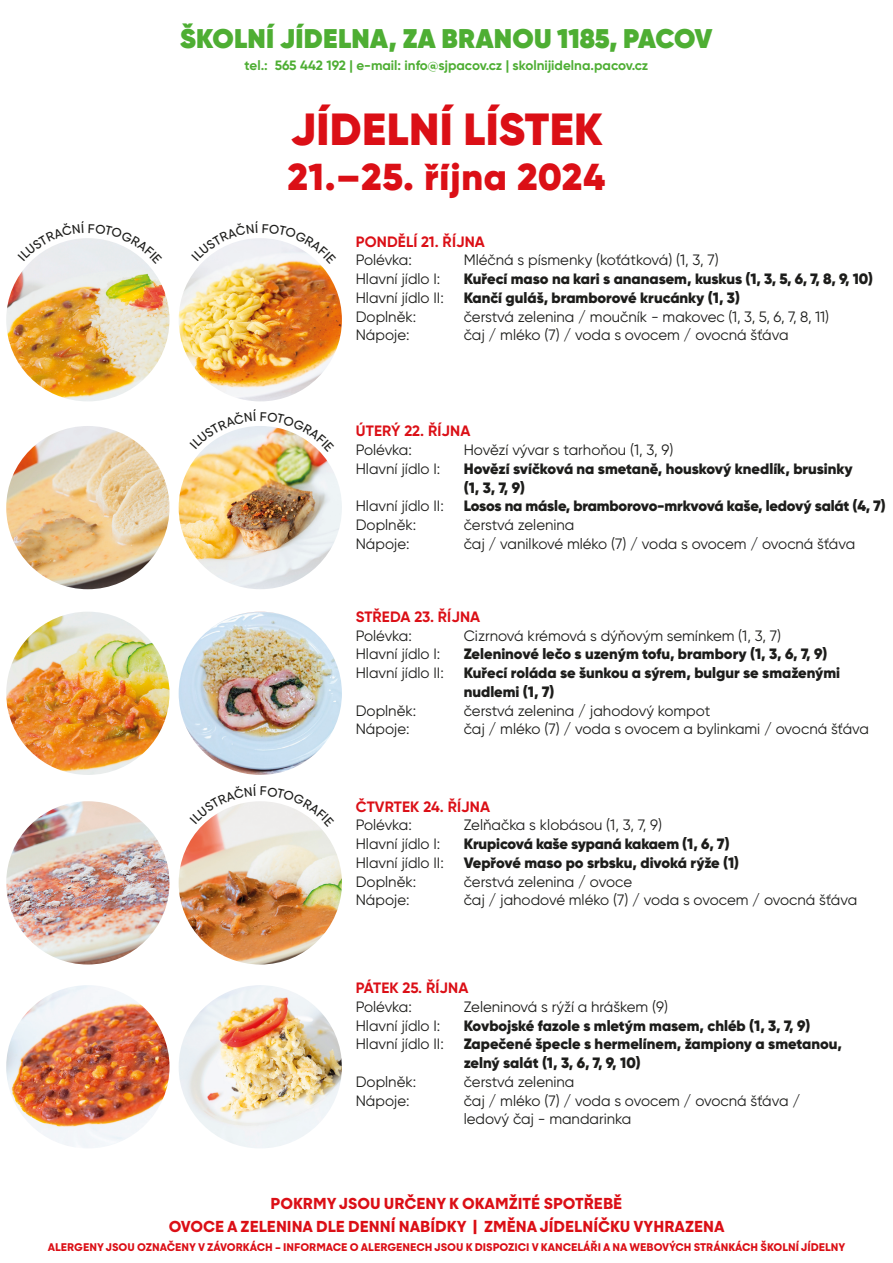
<style>
.page{position:relative;width:893px;height:1263px;background:#fff}
.page>*{position:absolute;margin:0;border:0;box-sizing:border-box;transform-origin:0 0}
.t1{font:900 45px "Gilroy";letter-spacing:.01em;color:#db0f16}
.t2{font:900 37.5px "Gilroy";letter-spacing:.02em;color:#db0f16}
.t3{font:800 27px "Gilroy";letter-spacing:.01em;color:#4eae33}
.t4{font:15px/18.8px "Gilroy";color:#1d1d1b}
.t5{font:900 15px/18.8px "Gilroy";letter-spacing:-.005em;color:#1d1d1b}
.t6{font:700 15px "Majorant";color:#db0f16}
.t7{font:700 15px "Gilroy";letter-spacing:.01em;color:#db0f16}
.t8{font:700 13.5px "Gilroy";color:#4eae33}
.t9{font:700 10.5px "Majorant";color:#db0f16}
</style>
<div class="page">
<img style="left:179px;top:801px;width:163px;height:163px;border-radius:82px">
<img style="left:179px;top:985px;width:163px;height:163px;border-radius:82px">
<img style="left:179px;top:426px;width:163px;height:163px;border-radius:82px">
<img style="left:179px;top:238px;width:163px;height:163px;border-radius:82px">
<img style="left:179px;top:612px;width:163px;height:163px;border-radius:82px">
<img style="left:6px;top:801px;width:163px;height:163px;border-radius:82px">
<img style="left:6px;top:985px;width:163px;height:163px;border-radius:82px">
<img style="left:6px;top:426px;width:163px;height:163px;border-radius:82px">
<img style="left:6px;top:238px;width:163px;height:163px;border-radius:82px">
<img style="left:6px;top:612px;width:163px;height:163px;border-radius:82px">
<svg style="left:28px;top:238px;width:119px;height:26px"></svg>
<svg style="left:201px;top:238px;width:119px;height:26px"></svg>
<svg style="left:201px;top:426px;width:119px;height:26px"></svg>
<svg style="left:201px;top:801px;width:119px;height:26px"></svg>
<p class="t3" style="left:180px;top:21px;width:534px">ŠKOLNÍ JÍDELNA, ZA BRANOU 1185, PACOV</p>
<p class="t8" style="left:245px;top:57px;width:405px">tel.: 565 442 192 | e-mail: info@sjpacov.cz | skolnijidelna.pacov.cz</p>
<p class="t1" style="left:290px;top:101px;width:314px">Jídelní lístek</p>
<p class="t2" style="left:288px;top:153px;width:319px">21.–25. října 2024</p>
<p class="t7" style="left:356px;top:232px;width:130px">pondělí 21. října</p>
<p class="t4" style="left:356px;top:250px;width:58px">Polévka:</p>
<p class="t4" style="left:464px;top:250px;width:257px">Mléčná s písmenky (koťátková) (1, 3, 7)</p>
<p class="t4" style="left:356px;top:269px;width:86px">Hlavní jídlo I:</p>
<p class="t5" style="left:464px;top:269px;width:411px">Kuřecí maso na kari s ananasem, kuskus (1, 3, 5, 6, 7, 8, 9, 10)</p>
<p class="t4" style="left:356px;top:288px;width:90px">Hlavní jídlo II:</p>
<p class="t5" style="left:464px;top:288px;width:278px">Kančí guláš, bramborové krucánky (1, 3)</p>
<p class="t4" style="left:356px;top:307px;width:62px">Doplněk:</p>
<p class="t4" style="left:464px;top:307px;width:367px">čerstvá zelenina / moučník - makovec (1, 3, 5, 6, 7, 8, 11)</p>
<p class="t4" style="left:356px;top:325px;width:55px">Nápoje:</p>
<p class="t4" style="left:464px;top:325px;width:326px">čaj / mléko (7) / voda s ovocem / ovocná šťáva</p>
<p class="t7" style="left:356px;top:422px;width:115px">úterý 22. října</p>
<p class="t4" style="left:356px;top:440px;width:58px">Polévka:</p>
<p class="t4" style="left:464px;top:440px;width:211px">Hovězí vývar s tarhoňou (1, 3, 9)</p>
<p class="t4" style="left:356px;top:459px;width:86px">Hlavní jídlo I:</p>
<p class="t5" style="left:464px;top:459px;width:390px">Hovězí svíčková na smetaně, houskový knedlík, brusinky</p>
<p class="t5" style="left:464px;top:478px;width:63px">(1, 3, 7, 9)</p>
<p class="t4" style="left:356px;top:496px;width:90px">Hlavní jídlo II:</p>
<p class="t5" style="left:464px;top:497px;width:423px">Losos na másle, bramborovo-mrkvová kaše, ledový salát (4, 7)</p>
<p class="t4" style="left:356px;top:515px;width:62px">Doplněk:</p>
<p class="t4" style="left:464px;top:515px;width:112px">čerstvá zelenina</p>
<p class="t4" style="left:356px;top:534px;width:55px">Nápoje:</p>
<p class="t4" style="left:464px;top:534px;width:393px">čaj / vanilkové mléko (7) / voda s ovocem / ovocná šťáva</p>
<p class="t7" style="left:356px;top:607px;width:125px">STŘEDA 23. října</p>
<p class="t4" style="left:356px;top:626px;width:58px">Polévka:</p>
<p class="t4" style="left:464px;top:626px;width:319px">Cizrnová krémová s dýňovým semínkem (1, 3, 7)</p>
<p class="t4" style="left:356px;top:644px;width:86px">Hlavní jídlo I:</p>
<p class="t5" style="left:464px;top:645px;width:365px">Zeleninové lečo s uzeným tofu, brambory (1, 3, 6, 7, 9)</p>
<p class="t4" style="left:356px;top:663px;width:90px">Hlavní jídlo II:</p>
<p class="t5" style="left:464px;top:663px;width:378px">Kuřecí roláda se šunkou a sýrem, bulgur se smaženými nudlemi (1, 7)</p>
<p class="t4" style="left:356px;top:701px;width:62px">Doplněk:</p>
<p class="t4" style="left:464px;top:701px;width:248px">čerstvá zelenina / jahodový kompot</p>
<p class="t4" style="left:356px;top:719px;width:55px">Nápoje:</p>
<p class="t4" style="left:464px;top:719px;width:407px">čaj / mléko (7) / voda s ovocem a bylinkami / ovocná šťáva</p>
<p class="t7" style="left:356px;top:797px;width:135px">Čtvrte k 24. října</p>
<p class="t4" style="left:356px;top:815px;width:58px">Polévka:</p>
<p class="t4" style="left:464px;top:815px;width:200px">Zelňačka s klobásou (1, 3, 7, 9)</p>
<p class="t4" style="left:356px;top:834px;width:86px">Hlavní jídlo I:</p>
<p class="t5" style="left:464px;top:834px;width:267px">Krupicová kaše sypaná kakaem (1, 6, 7)</p>
<p class="t4" style="left:356px;top:853px;width:90px">Hlavní jídlo II:</p>
<p class="t5" style="left:464px;top:853px;width:277px">Vepřové maso po srbsku, divoká rýže (1)</p>
<p class="t4" style="left:356px;top:872px;width:62px">Doplněk:</p>
<p class="t4" style="left:464px;top:872px;width:170px">čerstvá zelenina / ovoce</p>
<p class="t4" style="left:356px;top:890px;width:55px">Nápoje:</p>
<p class="t4" style="left:464px;top:890px;width:395px">čaj / jahodové mléko (7) / voda s ovocem / ovocná šťáva</p>
<p class="t7" style="left:356px;top:978px;width:114px">páte k 25. října</p>
<p class="t4" style="left:356px;top:997px;width:58px">Polévka:</p>
<p class="t4" style="left:464px;top:997px;width:206px">Zeleninová s rýží a hráškem (9)</p>
<p class="t4" style="left:356px;top:1016px;width:86px">Hlavní jídlo I:</p>
<p class="t5" style="left:464px;top:1016px;width:348px">Kovbojské fazole s mletým masem, chléb (1, 3, 7, 9)</p>
<p class="t4" style="left:356px;top:1034px;width:90px">Hlavní jídlo II:</p>
<p class="t5" style="left:464px;top:1035px;width:380px">Zapečené špecle s hermelínem, žampiony a smetanou, zelný salát (1, 3, 6, 7, 9, 10)</p>
<p class="t4" style="left:356px;top:1072px;width:62px">Doplněk:</p>
<p class="t4" style="left:464px;top:1072px;width:112px">čerstvá zelenina</p>
<p class="t4" style="left:356px;top:1091px;width:55px">Nápoje:</p>
<p class="t4" style="left:464px;top:1091px;width:338px">čaj / mléko (7) / voda s ovocem / ovocná šťáva / ledový čaj - mandarinka</p>
<p class="t6" style="left:271px;top:1193px;width:353px">POKRMY JSOU URČENY K OKAMŽITÉ SPOTŘEBĚ</p>
<p class="t6" style="left:169px;top:1217px;width:557px">OVOCE A ZELENINA DLE DENNÍ NABÍDKY | ZMĚNA JÍDELNÍČKU VYHRAZENA</p>
<p class="t9" style="left:48px;top:1241px;width:799px">ALERGENY JSOU OZNAČENY V ZÁVORKÁCH – INFORMACE O ALERGENECH JSOU K DISPOZICI V KANCELÁŘI A NA WEBOVÝCH STRÁNKÁCH ŠKOLNÍ JÍDELNY</p>
</div>
